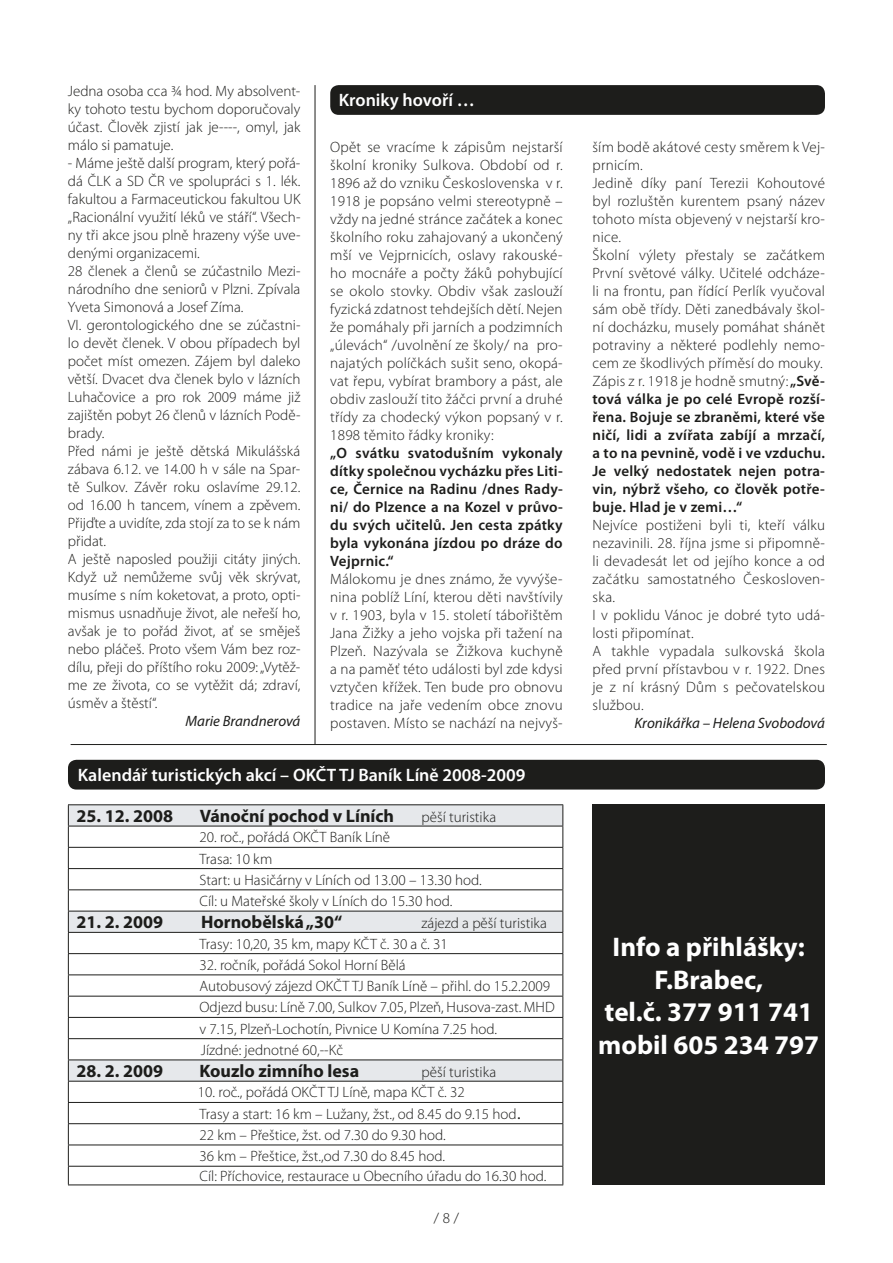
<style>
.page{position:relative;width:893px;height:1263px;background:#fff}
.page>*{position:absolute;margin:0;border:0;box-sizing:border-box;transform-origin:0 0}
.t1{font:700 27px/32.4px "Myriad Pro";color:#fff;text-align:center}
.t2{font:700 18px "Myriad Pro";color:#1d1d1b}
.t3{font:600 18px "Myriad Pro";color:#fff}
.t4{font:300 15px/18px "Myriad Pro";color:#1d1d1b}
.t5{font:600 15px/18px "Myriad Pro";letter-spacing:.015em;color:#1d1d1b;text-align:justify}
.t6{font:italic 15px "Myriad Pro";color:#1d1d1b}
.s1{font-family:"Times";font-weight:400;font-size:18px}
.s2{font-weight:600}
</style>
<div class="page">
<div style="left:330px;top:85px;width:495px;height:30px;background:#1d1d1b;border-radius:9px"></div>
<hr style="left:71px;top:744px;width:756px;height:1px;background:#1d1d1b">
<div style="left:68px;top:760px;width:757px;height:30px;background:#1d1d1b;border-radius:9px"></div>
<svg style="left:69px;top:805px;width:493px;height:276px"></svg>
<hr style="left:68px;top:826px;width:495px;height:1px;background:#1d1d1b">
<hr style="left:68px;top:847px;width:495px;height:1px;background:#1d1d1b">
<hr style="left:68px;top:868px;width:495px;height:1px;background:#1d1d1b">
<hr style="left:68px;top:889px;width:495px;height:1px;background:#1d1d1b">
<hr style="left:68px;top:932px;width:495px;height:1px;background:#1d1d1b">
<hr style="left:68px;top:953px;width:495px;height:1px;background:#1d1d1b">
<hr style="left:68px;top:975px;width:495px;height:1px;background:#1d1d1b">
<hr style="left:68px;top:996px;width:495px;height:1px;background:#1d1d1b">
<hr style="left:68px;top:1017px;width:495px;height:1px;background:#1d1d1b">
<hr style="left:68px;top:1038px;width:495px;height:1px;background:#1d1d1b">
<hr style="left:68px;top:1081px;width:495px;height:1px;background:#1d1d1b">
<hr style="left:68px;top:1102px;width:495px;height:1px;background:#1d1d1b">
<hr style="left:68px;top:1123px;width:495px;height:1px;background:#1d1d1b">
<hr style="left:68px;top:1145px;width:495px;height:1px;background:#1d1d1b">
<hr style="left:68px;top:1166px;width:495px;height:1px;background:#1d1d1b">
<svg style="left:68px;top:805px;width:1px;height:380px"></svg>
<svg style="left:562px;top:805px;width:1px;height:380px"></svg>
<hr style="left:68px;top:1185px;width:495px;height:1px;background:#1d1d1b">
<hr style="left:68px;top:804px;width:495px;height:1px;background:#1d1d1b">
<hr style="left:68px;top:911px;width:495px;height:1px;background:#1d1d1b">
<hr style="left:68px;top:1060px;width:495px;height:1px;background:#1d1d1b">
<hr style="left:315px;top:85px;width:1px;height:659px;background:#1d1d1b">
<div style="left:592px;top:804px;width:233px;height:381px;background:#1d1d1b"></div>
<p class="t4" style="left:68px;top:83px;width:234px;text-align:justify">Jedna osoba cca ¾ hod. My absolvent&shy;ky tohoto testu bychom doporučovaly účast. Člověk zjistí jak je----, omyl, jak málo si pamatuje.</p>
<p class="t4" style="left:68px;top:155px;width:234px">- Máme ještě další program, který pořá&shy;dá ČLK a SD ČR ve spolupráci s 1. lék. fakultou a Farmaceutickou fakultou UK „Racionální využití léků ve stáří“. Všech&shy;ny tři akce jsou plně hrazeny výše uve&shy;denými organizacemi.<br>28 členek a členů se zúčastnilo Mezi&shy;národního dne seniorů v Plzni. Zpívala Yveta Simonová a Josef Zíma.<br>VI. gerontologického dne se zúčastni&shy;lo devět členek. V obou případech byl počet míst omezen. Zájem byl daleko větší. Dvacet dva členek bylo v lázních Luhačovice a pro rok 2009 máme již zajištěn pobyt 26 členů v lázních Podě&shy;brady.<br>Před námi je ještě dětská Mikulášská zábava 6.12. ve 14.00 h v sále na Spar&shy;tě Sulkov. Závěr roku oslavíme 29.12. od 16.00 h tancem, vínem a zpěvem.<br>Přijďte a uvidíte, zda stojí za to se k nám přidat.<br>A ještě naposled použiji citáty jiných.<br>Když už nemůžeme svůj věk skrývat, musíme s ním koketovat, a proto, opti&shy;mismus usnadňuje život, ale neřeší ho, avšak je to pořád život, ať se směješ nebo pláčeš. Proto všem Vám bez roz&shy;dílu, přeji do příštího roku 2009: „Vytěž&shy;me ze života, co se vytěžit dá; zdraví, úsměv a štěstí“.</p>
<p class="t6" style="left:185px;top:712px;width:116px">Marie Brandnerová</p>
<p class="t3" style="left:339px;top:93px;width:138px">Kroniky hovoří …</p>
<p class="t4" style="left:330px;top:139px;width:234px;text-align:justify">Opět se vracíme k zápisům nejstarší školní kroniky Sulkova. Období od r.<br>1896 až do vzniku Československa v r.<br>1918 je popsáno velmi stereotypně – vždy na jedné stránce začátek a konec školního roku zahajovaný a ukončený mší ve Vejprnicích, oslavy rakouské&shy;ho mocnáře a počty žáků pohybující se okolo stovky. Obdiv však zaslouží fyzická zdatnost tehdejších dětí. Nejen že pomáhaly při jarních a podzimních „úlevách“ /uvolnění ze školy/ na pro&shy;najatých políčkách sušit seno, okopá&shy;vat řepu, vybírat brambory a pást, ale obdiv zaslouží tito žáčci první a druhé třídy za chodecký výkon popsaný v r.<br>1898 těmito řádky kroniky:</p>
<p class="t5" style="left:330px;top:445px;width:234px">„O svátku svatodušním vykonaly dítky společnou vycházku přes Liti&shy;ce, Černice na Radinu /dnes Rady&shy;ni/ do Plzence a na Kozel v průvo&shy;du svých učitelů. Jen cesta zpátky byla vykonána jízdou po dráze do Vejprnic.“</p>
<p class="t4" style="left:330px;top:571px;width:234px;text-align:justify">Málokomu je dnes známo, že vyvýše&shy;nina poblíž Líní, kterou děti navštívily v r. 1903, byla v 15. století tábořištěm Jana Žižky a jeho vojska při tažení na Plzeň. Nazývala se Žižkova kuchyně a na paměť této události byl zde kdysi vztyčen křížek. Ten bude pro obnovu tradice na jaře vedením obce znovu postaven. Místo se nachází na nejvyš-</p>
<p class="t3" style="left:78px;top:768px;width:449px">Kalendář turistických akcí – OKČT TJ Baník Líně 2008-2009</p>
<p class="t2" style="left:76px;top:805px;width:98px">25. 12. 2008</p>
<p class="t2" style="left:200px;top:805px;width:196px">Vánoční pochod v Líních</p>
<p class="t4" style="left:421px;top:809px;width:76px">pěší turistika</p>
<p class="t4" style="left:199px;top:828px;width:284px;line-height:21.3px">20. roč., pořádá OKČT Baník Líně<br>Trasa: 10 km<br>Start: u Hasičárny v Líních od 13.00 – 13.30 hod.<br>Cíl: u Mateřské školy v Líních do 15.30 hod.</p>
<p class="t2" style="left:76px;top:912px;width:88px">21. 2. 2009</p>
<p class="t2" style="left:201px;top:912px;width:143px">Hornobělská „30“</p>
<p class="t4" style="left:199px;top:914px;width:349px;line-height:20.1px;text-indent:222px">zájezd a pěší turistika<br>Trasy: 10,20, 35 km, mapy KČT č. 30 a č. 31</p>
<p class="t4" style="left:199px;top:955px;width:357px;line-height:21.3px">32. ročník, pořádá Sokol Horní Bělá<br>Autobusový zájezd OKČT TJ Baník Líně – přihl. do 15.2.2009<br>Odjezd busu: Líně 7.00, Sulkov 7.05, Plzeň, Husova-zast. MHD v 7.15, Plzeň-Lochotín, Pivnice U Komína 7.25 hod.<br>Jízdné: jednotné 60,--Kč</p>
<p class="t2" style="left:76px;top:1061px;width:88px">28. 2. 2009</p>
<p class="t2" style="left:199px;top:1061px;width:161px">Kouzlo zimního lesa</p>
<p class="t4" style="left:421px;top:1064px;width:76px">pěší turistika</p>
<p class="t4" style="left:198px;top:1083px;width:350px;line-height:21px">10. roč., pořádá OKČT TJ Líně, mapa KČT č. 32<br>Trasy a start: 16 km – Lužany, žst., od 8.45 do 9.15 hod<span class="s1">.<br></span>22 km – Přeštice, žst. od 7.30 do 9.30 hod.<br>36 km – Přeštice, žst.,od 7.30 do 8.45 hod.<br>Cíl: Příchovice, restaurace u Obecního úřadu do 16.30 hod.</p>
<p class="t4" style="left:434px;top:1210px;width:27px">/ 8 /</p>
<p class="t4" style="left:592px;top:139px;width:234px">ším bodě akátové cesty směrem k Vej&shy;prnicím.<br>Jedině díky paní Terezii Kohoutové byl rozluštěn kurentem psaný název tohoto místa objevený v nejstarší kro&shy;nice.<br>Školní výlety přestaly se začátkem<br>První světové války. Učitelé odcháze&shy;li na frontu, pan řídící Perlík vyučoval sám obě třídy. Děti zanedbávaly škol&shy;ní docházku, musely pomáhat shánět potraviny a některé podlehly nemo&shy;cem ze škodlivých příměsí do mouky.<br>Zápis z r. 1918 je hodně smutný: <span class="s2">„Svě&shy;tová válka je po celé Evropě rozší&shy;řena. Bojuje se zbraněmi, které vše ničí, lidi a zvířata zabíjí a mrzačí, a to na pevnině, vodě i ve vzduchu.<br>Je velký nedostatek nejen potra&shy;vin, nýbrž všeho, co člověk potře&shy;buje. Hlad je v zemi…“</span></p>
<p class="t4" style="left:592px;top:517px;width:234px">Nejvíce postiženi byli ti, kteří válku nezavinili. 28. října jsme si připomně&shy;li devadesát let od jejího konce a od začátku samostatného Českosloven&shy;ska.<br>I v poklidu Vánoc je dobré tyto udá&shy;losti připomínat.<br>A takhle vypadala sulkovská škola před první přístavbou v r. 1922. Dnes je z ní krásný Dům s pečovatelskou službou.</p>
<p class="t6" style="left:634px;top:714px;width:192px">Kronikářka – Helena Svobodová</p>
<h1 class="t1" style="left:598px;top:931px;width:222px">Info a přihlášky:<br>F.Brabec,<br>tel.č. 377 911 741 mobil 605 234 797</h1>
</div>
